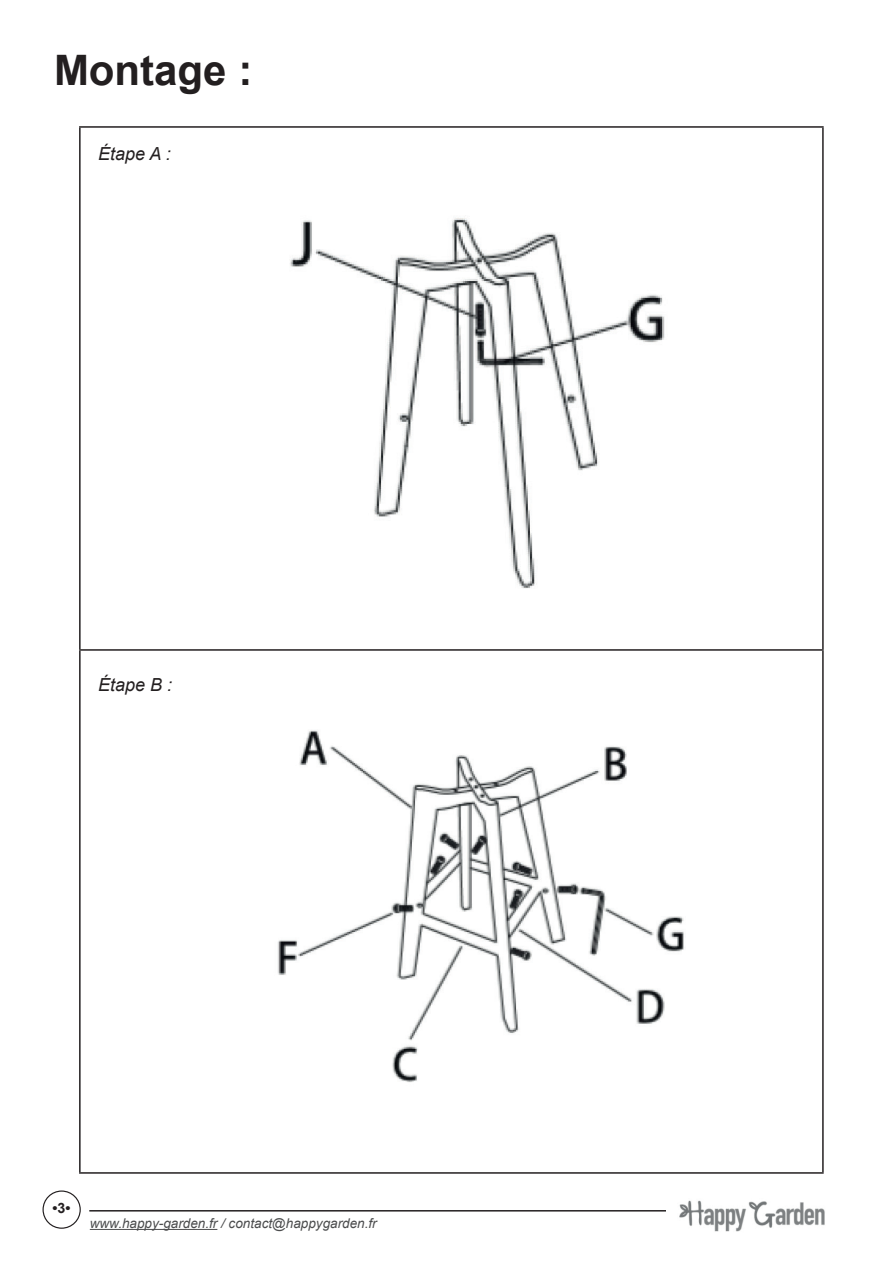
<style>
.page{position:relative;width:893px;height:1263px;background:#fff}
.page>*{position:absolute;margin:0;border:0;box-sizing:border-box;transform-origin:0 0}
.t1{font:700 42px "Arial";color:#231f20}
.t2{font:italic 18px "Arial";color:#231f20}
.t3{font:700 14.25px "Arial";color:#231f20}
.t4{font:italic 13.5px "Arial";color:#4b4c4d}
</style>
<div class="page">
<hr style="left:90px;top:1229px;width:127px;height:1px;background:#4b4c4d">
<div style="left:43px;top:1190px;width:38px;height:39px;border:1px solid #231f20;border-radius:50%"></div>
<hr style="left:89px;top:1210px;width:750px;height:1px;background:#231f20">
<img style="left:666px;top:1200px;width:173px;height:32px">
<hr style="left:79px;top:126px;width:745px;height:2px;background:#231f20">
<hr style="left:79px;top:128px;width:2px;height:521px;background:#231f20">
<hr style="left:822px;top:128px;width:2px;height:521px;background:#231f20">
<hr style="left:79px;top:649px;width:745px;height:2px;background:#231f20">
<hr style="left:79px;top:651px;width:2px;height:521px;background:#231f20">
<hr style="left:822px;top:651px;width:2px;height:521px;background:#231f20">
<hr style="left:79px;top:1172px;width:745px;height:2px;background:#231f20">
<img style="left:290px;top:218px;width:375px;height:371px">
<img style="left:278px;top:730px;width:406px;height:352px">
<h1 class="t1" style="left:54px;top:40px;width:200px">Montage :</h1>
<h2 class="t2" style="left:98px;top:142px;width:74px">Étape A :</h2>
<h2 class="t2" style="left:98px;top:673px;width:76px">Étape B :</h2>
<p class="t3" style="left:53px;top:1198px;width:19px">•3•</p>
<p class="t4" style="left:90px;top:1214px;width:288px">www.happy-garden.fr / contact@happygarden.fr</p>
</div>
